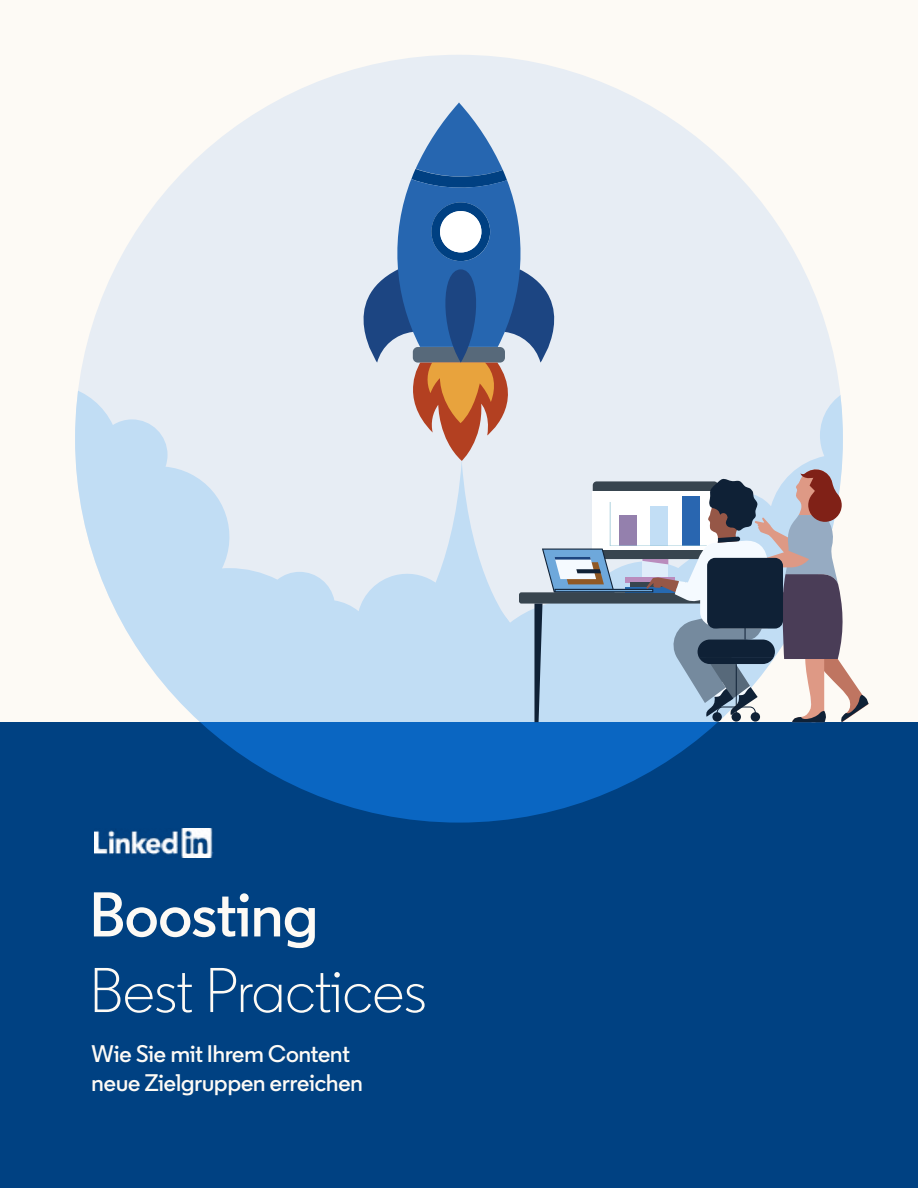
<style>
.page{position:relative;width:918px;height:1188px;background:#fdfaf5}
.page>*{position:absolute;margin:0;border:0;box-sizing:border-box;transform-origin:0 0}
.t1{font:300 63px "Community";color:#fdfaf5}
.t2{font:600 63px "Community";color:#fdfaf5}
.t3{font:600 24px/28.8px "Community";color:#fdfaf5}
</style>
<div class="page">
<div style="left:75px;top:55px;width:768px;height:768px;background:#e7edf4;border-radius:50%"></div>
<svg style="left:75px;top:345px;width:768px;height:378px"></svg>
<div style="left:0;top:723px;width:918px;height:465px;background:#004182"></div>
<svg style="left:201px;top:723px;width:516px;height:100px;fill:#0a66c2"></svg>
<svg style="left:335px;top:103px;width:534px;height:619px"></svg>
<img style="left:94px;top:828px;width:119px;height:30px">
<h1 class="t2" style="left:90px;top:876px;width:230px">Boosting</h1>
<h1 class="t1" style="left:90px;top:952px;width:338px">Best Practices</h1>
<p class="t3" style="left:92px;top:1040px;width:273px">Wie Sie mit Ihrem Content neue Zielgruppen erreichen</p>
</div>
